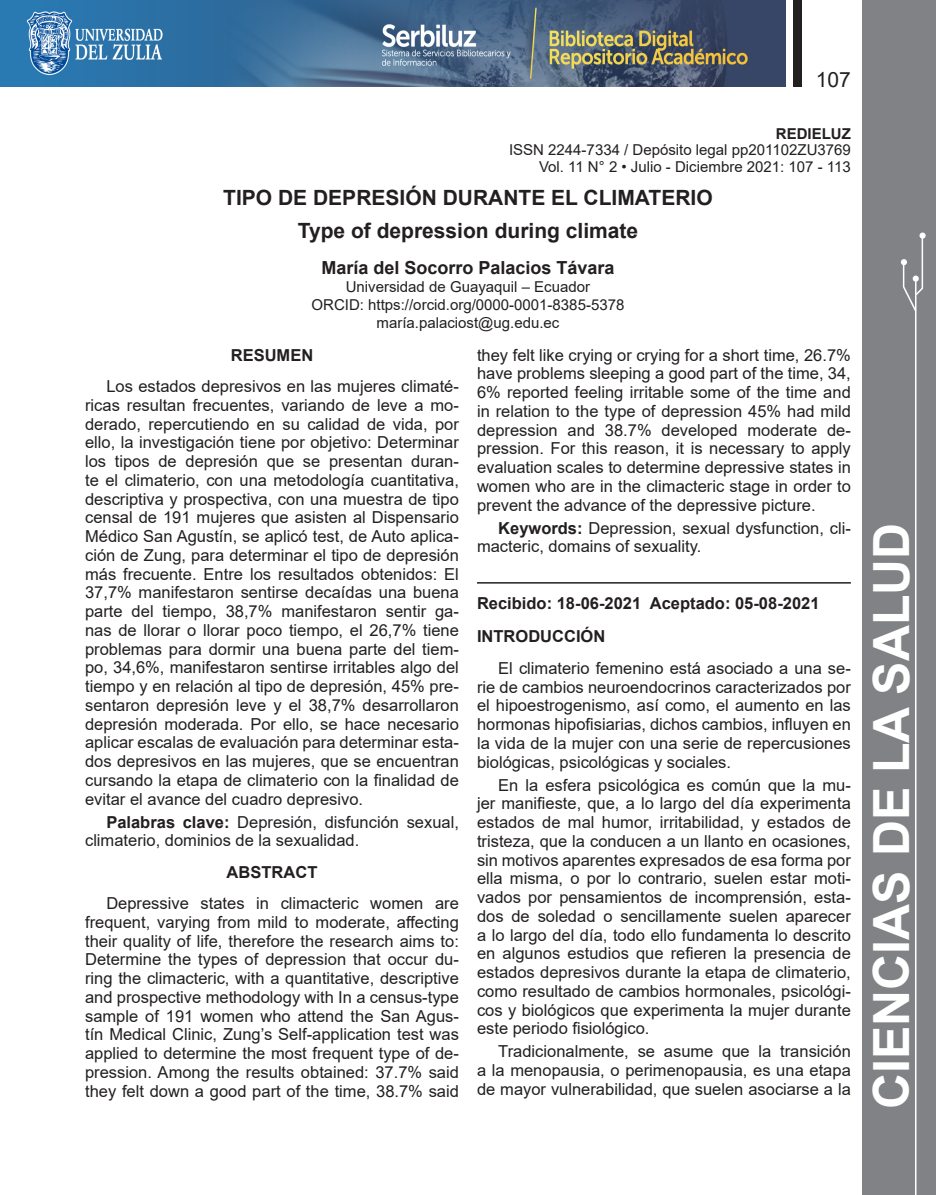
<style>
.page{position:relative;width:936px;height:1195px;background:#fff}
.page>*{position:absolute;margin:0;border:0;box-sizing:border-box;transform-origin:0 0}
.t1{font:700 49.95px "Arial";color:#fff}
.art-titulo-esp{font:700 21px "Arial";color:#231f20}
.t2{font:21px "Arial";color:#231f20}
.art-autor{font:700 18px "Arial";color:#231f20}
.art-contenido{font:16.5px/18.8px "Arial";color:#231f20;text-align:justify}
.art-contenido-2{font:16.5px/18.8px "Arial";color:#202124}
.art-consignacion{font:700 16.5px "Arial";color:#231f20}
.art-titulo-resumen{font:700 16.5px "Arial";color:#231f20}
.art-titulo-1{font:700 16.5px "Arial";color:#231f20}
.art-desc{font:15px "Arial";color:#231f20}
.t3{font:700 15px "Arial";color:#231f20}
.s1{font-weight:700;color:#231f20}
.s2{font-weight:700}
.s3{color:#202124}
</style>
<div class="page">
<div style="left:793px;top:0;width:8px;height:87px;background:#231f20"></div>
<div style="left:862px;top:0;width:73px;height:1195px;background:#808285"></div>
<hr style="left:477px;top:582px;width:373px;height:2px;background:#231f20">
<hr style="left:914px;top:281px;width:2px;height:914px;background:#fff">
<div style="left:919px;top:232px;width:6px;height:7px;background:#fff;border-radius:50%"></div>
<svg style="left:900px;top:234px;width:23px;height:79px"></svg>
<img style="left:0;top:0;width:785px;height:87px">
<p class="t2" style="left:815px;top:65px;width:37px">107</p>
<p class="t3" style="left:775px;top:123px;width:76px">REDIELUZ</p>
<p class="art-desc" style="left:509px;top:139px;width:343px">ISSN 2244-7334 / Depósito legal pp201102ZU3769</p>
<p class="art-desc" style="left:539px;top:156px;width:313px">Vol. 11 N° 2 • Julio - Diciembre 2021: 107 - 113</p>
<p class="art-titulo-esp" style="left:223px;top:182px;width:491px">TIPO DE DEPRESIÓN DURANTE EL CLIMATERIO</p>
<p class="art-titulo-esp" style="left:298px;top:215px;width:342px">Type of depression during climate</p>
<p class="art-autor" style="left:321px;top:254px;width:295px">María del Socorro Palacios Távara</p>
<p class="art-desc" style="left:346px;top:276px;width:246px">Universidad de Guayaquil – Ecuador</p>
<p class="art-desc" style="left:311px;top:294px;width:314px">ORCID: https://orcid.org/0000-0001-8385-5378</p>
<p class="art-desc" style="left:376px;top:312px;width:184px">maría.palaciost@ug.edu.ec</p>
<p class="art-titulo-resumen" style="left:231px;top:343px;width:84px">RESUMEN</p>
<p class="art-contenido" style="left:85px;top:377px;width:375px;text-indent:21px">Los estados depresivos en las mujeres climaté&shy;ricas resultan frecuentes, variando de leve a mo&shy;derado, repercutiendo en su calidad de vida, por ello, la investigación tiene por objetivo: Determinar los tipos de depresión que se presentan duran&shy;te el climaterio, con una metodología cuantitativa, descriptiva y prospectiva, con una muestra de tipo censal de 191 mujeres que asisten al Dispensario Médico San Agustín, se aplicó test, de Auto aplica&shy;ción de Zung, para determinar el tipo de depresión más frecuente. Entre los resultados obtenidos: El 37,7% manifestaron sentirse decaídas una buena parte del tiempo, 38,7% manifestaron sentir ga&shy;nas de llorar o llorar poco tiempo, el 26,7% tiene problemas para dormir una buena parte del tiem&shy;po, 34,6%, manifestaron sentirse irritables algo del tiempo y en relación al tipo de depresión, 45% pre&shy;sentaron depresión leve y el 38,7% desarrollaron depresión moderada. Por ello, se hace necesario aplicar escalas de evaluación para determinar esta&shy;dos depresivos en las mujeres, que se encuentran cursando la etapa de climaterio con la finalidad de evitar el avance del cuadro depresivo.</p>
<p class="art-contenido-2" style="left:85px;top:812px;width:375px;text-indent:21px"><span class="s1">Palabras clave:</span> Depresión, disfunción sexual, climaterio, dominios de la sexualidad.</p>
<p class="art-titulo-resumen" style="left:226px;top:860px;width:92px">ABSTRACT</p>
<p class="art-contenido" style="left:85px;top:894px;width:375px;text-indent:21px">Depressive states in climacteric women are frequent, varying from mild to moderate, affecting their quality of life, therefore the research aims to:<br>Determine the types of depression that occur du&shy;ring the climacteric, with a quantitative, descriptive and prospective methodology with In a census-type sample of 191 women who attend the San Agus&shy;tín Medical Clinic, Zung’s Self-application test was applied to determine the most frequent type of de&shy;pression. Among the results obtained: 37.7% said they felt down a good part of the time, 38.7% said</p>
<p class="art-contenido" style="left:477px;top:345px;width:375px">they felt like crying or crying for a short time, 26.7% have problems sleeping a good part of the time, 34, 6% reported feeling irritable some of the time and in relation to the type of depression 45% had mild depression and 38.7% developed moderate de&shy;pression. For this reason, it is necessary to apply evaluation scales to determine depressive states in women who are in the climacteric stage in order to prevent the advance of the depressive picture.</p>
<p class="art-contenido" style="left:477px;top:518px;width:375px;text-indent:21px"><span class="s2">Keywords:</span> D<span class="s3">epression, s</span>exual dysfunction, cli&shy;macteric, domains of sexuality.</p>
<p class="art-consignacion" style="left:477px;top:592px;width:344px">Recibido: 18-06-2021 Aceptado: 05-08-2021</p>
<p class="art-titulo-1" style="left:477px;top:625px;width:130px">INTRODUCCIÓN</p>
<p class="art-contenido" style="left:477px;top:658px;width:375px;text-indent:21px">El climaterio femenino está asociado a una se&shy;rie de cambios neuroendocrinos caracterizados por el hipoestrogenismo, así como, el aumento en las hormonas hipofisiarias, dichos cambios, influyen en la vida de la mujer con una serie de repercusiones biológicas, psicológicas y sociales.</p>
<p class="art-contenido" style="left:477px;top:775px;width:375px;text-indent:21px">En la esfera psicológica es común que la mu&shy;jer manifieste, que, a lo largo del día experimenta estados de mal humor, irritabilidad, y estados de tristeza, que la conducen a un llanto en ocasiones, sin motivos aparentes expresados de esa forma por ella misma, o por lo contrario, suelen estar moti&shy;vados por pensamientos de incomprensión, esta&shy;dos de soledad o sencillamente suelen aparecer a lo largo del día, todo ello fundamenta lo descrito en algunos estudios que refieren la presencia de estados depresivos durante la etapa de climaterio, como resultado de cambios hormonales, psicológi&shy;cos y biológicos que experimenta la mujer durante este periodo fisiológico.</p>
<p class="art-contenido" style="left:477px;top:1042px;width:375px;text-indent:21px">Tradicionalmente, se asume que la transición a la menopausia, o perimenopausia, es una etapa de mayor vulnerabilidad, que suelen asociarse a la</p>
<p class="t1" style="left:856px;top:1109px;width:588px;rotate:-90deg">CIENCIAS DE LA SALUD</p>
</div>
